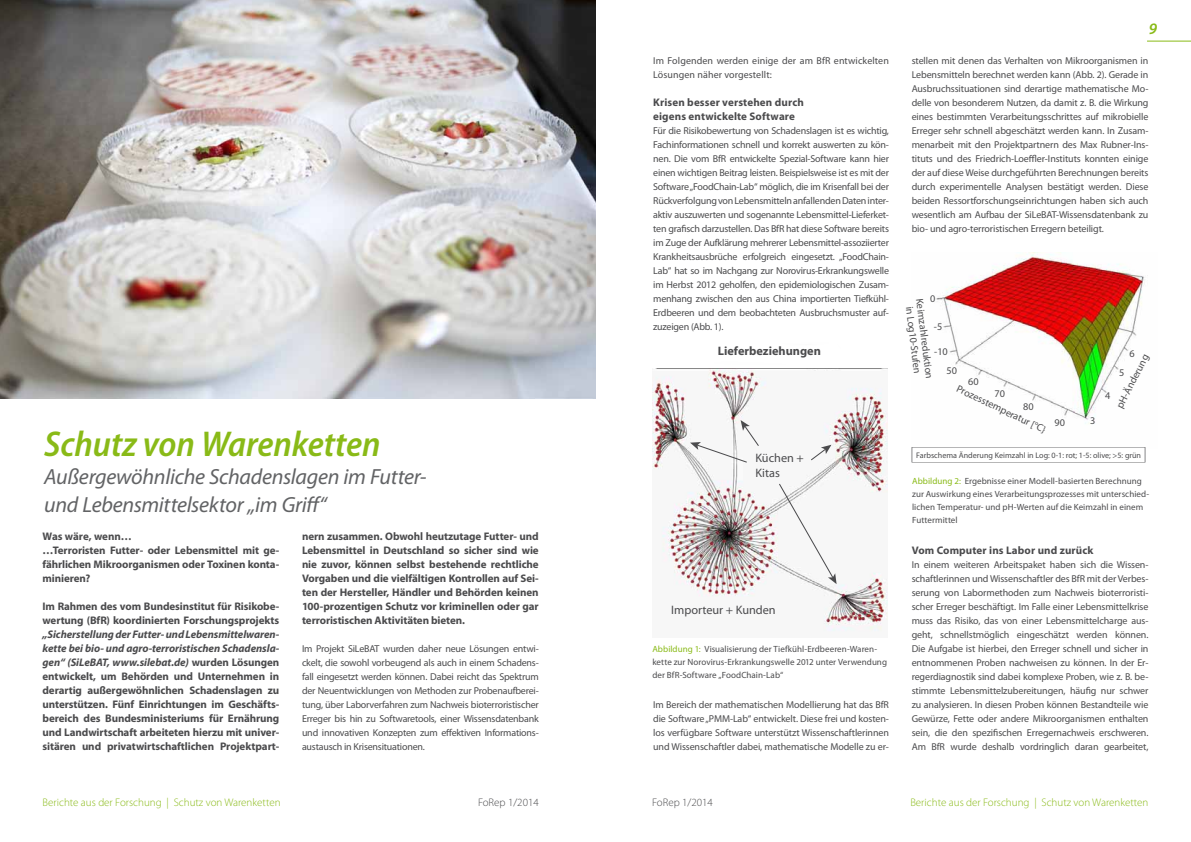
<style>
.page{position:relative;width:1191px;height:842px;background:#fff}
.page>*{position:absolute;margin:0;border:0;box-sizing:border-box;transform-origin:0 0}
.t1{font:italic 600 semi-condensed 36px "Myriad Pro";color:#89ba17}
.t2{font:italic 22px/28px "Myriad Pro";letter-spacing:-.015em;color:#626365}
.t3{font:italic 600 16px "Myriad Pro";color:#89ba17}
.t4{font:12.3px/14.7px "Myriad Pro";color:#4b4b4d}
.t5{font:700 12.3px "Myriad Pro";color:#4b4b4d}
.t6{font:700 11px/14px "Myriad Pro";letter-spacing:-.005em;color:#4b4b4d}
.t7{font:300 11px "Myriad Pro";color:#89ba17}
.t8{font:300 11px "Myriad Pro";color:#4b4b4d}
.t9{font:10.2px/11.1px "Myriad Pro";color:#4b4b4d;text-align:center}
.t10{font:10px/14px "Myriad Pro";letter-spacing:-.01em;color:#4b4b4d;text-align:justify}
.t11{font:10px/14px "Myriad Pro";letter-spacing:.01em;color:#4b4b4d}
.t12{font:9px/13px "Myriad Pro";letter-spacing:.005em;color:#4b4b4d}
.t13{font:8.1px "Myriad Pro";color:#4b4b4d}
.s1{font-style:italic}
.s2{color:#89ba17}
</style>
<div class="page">
<hr style="left:1147px;top:41px;width:44px;height:1px;background:#89ba17">
<img style="left:936px;top:252px;width:210px;height:197px">
<svg style="left:911px;top:447px;width:234px;height:15px"></svg>
<img style="left:0;top:0;width:595px;height:398px">
<img style="left:652px;top:368px;width:235px;height:263px">
<svg style="left:809px;top:445px;width:22px;height:16px"></svg>
<svg style="left:690px;top:420px;width:70px;height:43px"></svg>
<svg style="left:778px;top:483px;width:58px;height:101px"></svg>
<h1 class="t1" style="left:44px;top:421px;width:338px">Schutz von Warenketten</h1>
<h2 class="t2" style="left:44px;top:462px;width:384px">Außergewöhnliche Schadenslagen im Futter&shy;und Lebensmittelsektor „im Griff“</h2>
<p class="t6" style="left:302px;top:529px;width:238px;text-align:justify">nern zusammen. Obwohl heutzutage Futter- und Lebensmittel in Deutschland so sicher sind wie nie zuvor, können selbst bestehende rechtliche Vorgaben und die vielfältigen Kontrollen auf Sei&shy;ten der Hersteller, Händler und Behörden keinen 100-prozentigen Schutz vor kriminellen oder gar terroristischen Aktivitäten bieten.</p>
<p class="t10" style="left:302px;top:641px;width:238px">Im Projekt SiLeBAT wurden daher neue Lösungen entwi&shy;ckelt, die sowohl vorbeugend als auch in einem Schadens&shy;fall eingesetzt werden können. Dabei reicht das Spektrum der Neuentwicklungen von Methoden zur Probenaufberei&shy;tung, über Laborverfahren zum Nachweis bioterroristischer Erreger bis hin zu Softwaretools, einer Wissensdatenbank und innovativen Konzepten zum effektiven Informations&shy;austausch in Krisensituationen.</p>
<p class="t6" style="left:43px;top:529px;width:238px">Was wäre, wenn…<br>…Terroristen Futter- oder Lebensmittel mit ge&shy;fährlichen Mikroorganismen oder Toxinen konta&shy;minieren?</p>
<p class="t6" style="left:43px;top:599px;width:238px">Im Rahmen des vom Bundesinstitut für Risikobe&shy;wertung (BfR) koordinierten Forschungsprojekts</p>
<p class="t6" style="left:43px;top:627px;width:238px;text-align:justify"><span class="s1">„Sicherstellung der Futter- und Lebensmittelwaren&shy;kette bei bio- und agro-terroristischen Schadensla&shy;gen“ (SiLeBAT, www.silebat.de)</span> wurden Lösungen entwickelt, um Behörden und Unternehmen in derartig außergewöhnlichen Schadenslagen zu unterstützen. Fünf Einrichtungen im Geschäfts&shy;bereich des Bundesministeriums für Ernährung und Landwirtschaft arbeiteten hierzu mit univer&shy;sitären und privatwirtschaftlichen Projektpart-</p>
<p class="t11" style="left:653px;top:53px;width:237px">Im Folgenden werden einige der am BfR entwickelten<br>Lösungen näher vorgestellt:</p>
<p class="t6" style="left:653px;top:95px;width:152px">Krisen besser verstehen durch eigens entwickelte Software</p>
<p class="t10" style="left:653px;top:123px;width:237px">Für die Risikobewertung von Schadenslagen ist es wichtig, Fachinformationen schnell und korrekt auswerten zu kön&shy;nen. Die vom BfR entwickelte Spezial-Software kann hier einen wichtigen Beitrag leisten. Beispielsweise ist es mit der Software „FoodChain-Lab“ möglich, die im Krisenfall bei der Rückverfolgung von Lebensmitteln anfallenden Daten inter&shy;aktiv auszuwerten und sogenannte Lebensmittel-Lieferket&shy;ten grafisch darzustellen. Das BfR hat diese Software bereits im Zuge der Aufklärung mehrerer Lebensmittel-assoziierter Krankheitsausbrüche erfolgreich eingesetzt. „FoodChain-Lab“ hat so im Nachgang zur Norovirus-Erkrankungswelle im Herbst 2012 geholfen, den epidemiologischen Zusam&shy;menhang zwischen den aus China importierten Tiefkühl-Erdbeeren und dem beobachteten Ausbruchsmuster auf&shy;zuzeigen (Abb. 1).</p>
<p class="t5" style="left:718px;top:343px;width:104px">Lieferbeziehungen</p>
<p class="t4" style="left:755px;top:451px;width:50px">Küchen +<br>Kitas</p>
<p class="t4" style="left:671px;top:602px;width:106px">Importeur + Kunden</p>
<p class="t12" style="left:652px;top:642px;width:236px"><span class="s2">Abbildung 1:</span> Visualisierung der Tiefkühl-Erdbeeren-Waren&shy;kette zur Norovirus-Erkrankungswelle 2012 unter Verwendung der BfR-Software „FoodChain-Lab“</p>
<p class="t10" style="left:653px;top:697px;width:237px">Im Bereich der mathematischen Modellierung hat das BfR die Software „PMM-Lab“ entwickelt. Diese frei und kosten&shy;los verfügbare Software unterstützt Wissenschaftlerinnen und Wissenschaftler dabei, mathematische Modelle zu er-</p>
<h3 class="t3" style="left:1149px;top:18px;width:10px">9</h3>
<p class="t10" style="left:911px;top:53px;width:238px">stellen mit denen das Verhalten von Mikroorganismen in Lebensmitteln berechnet werden kann (Abb. 2). Gerade in Ausbruchssituationen sind derartige mathematische Mo&shy;delle von besonderem Nutzen, da damit z. B. die Wirkung eines bestimmten Verarbeitungsschrittes auf mikrobielle Erreger sehr schnell abgeschätzt werden kann. In Zusam&shy;menarbeit mit den Projektpartnern des Max Rubner-Ins&shy;tituts und des Friedrich-Loeffler-Instituts konnten einige der auf diese Weise durchgeführten Berechnungen bereits durch experimentelle Analysen bestätigt werden. Diese beiden Ressortforschungseinrichtungen haben sich auch wesentlich am Aufbau der SiLeBAT-Wissensdatenbank zu bio- und agro-terroristischen Erregern beteiligt.</p>
<p class="t9" style="left:930px;top:293px;width:7px">0</p>
<p class="t9" style="left:934px;top:321px;width:10px">-5</p>
<p class="t9" style="left:925px;top:298px;width:82px;rotate:83deg">Keimzahlreduktion in Log10-Stufen</p>
<p class="t9" style="left:934px;top:346px;width:15px">-10</p>
<p class="t9" style="left:946px;top:364px;width:12px">50</p>
<p class="t9" style="left:968px;top:376px;width:12px">60</p>
<p class="t9" style="left:959px;top:383px;width:99px;rotate:25deg">Prozesstemperatur [°C}</p>
<p class="t9" style="left:994px;top:387px;width:12px">70</p>
<p class="t9" style="left:1023px;top:401px;width:12px">80</p>
<p class="t9" style="left:1054px;top:417px;width:12px">90</p>
<p class="t9" style="left:1090px;top:415px;width:7px">3</p>
<p class="t9" style="left:1129px;top:348px;width:7px">6</p>
<p class="t9" style="left:1114px;top:405px;width:60px;rotate:-63deg">pH-Änderung</p>
<p class="t9" style="left:1119px;top:367px;width:7px">5</p>
<p class="t9" style="left:1105px;top:390px;width:7px">4</p>
<p class="t13" style="left:916px;top:450px;width:226px">Farbschema Änderung Keimzahl in Log: 0-1: rot; 1-5: olive; &gt;5: grün</p>
<p class="t12" style="left:912px;top:474px;width:238px"><span class="s2">Abbildung 2:</span> Ergebnisse einer Modell-basierten Berechnung zur Auswirkung eines Verarbeitungsprozesses mit unterschied&shy;lichen Temperatur- und pH-Werten auf die Keimzahl in einem Futtermittel</p>
<p class="t6" style="left:911px;top:543px;width:183px">Vom Computer ins Labor und zurück</p>
<p class="t10" style="left:911px;top:557px;width:238px">In einem weiteren Arbeitspaket haben sich die Wissen&shy;schaftlerinnen und Wissenschaftler des BfR mit der Verbes&shy;serung von Labormethoden zum Nachweis bioterroristi&shy;scher Erreger beschäftigt. Im Falle einer Lebensmittelkrise muss das Risiko, das von einer Lebensmittelcharge aus&shy;geht, schnellstmöglich eingeschätzt werden können.<br>Die Aufgabe ist hierbei, den Erreger schnell und sicher in entnommenen Proben nachweisen zu können. In der Er&shy;regerdiagnostik sind dabei komplexe Proben, wie z. B. be&shy;stimmte Lebensmittelzubereitungen, häufig nur schwer zu analysieren. In diesen Proben können Bestandteile wie Gewürze, Fette oder andere Mikroorganismen enthalten sein, die den spezifischen Erregernachweis erschweren.<br>Am BfR wurde deshalb vordringlich daran gearbeitet,</p>
<p class="t7" style="left:43px;top:796px;width:239px">Berichte aus der Forschung | Schutz von Warenketten</p>
<p class="t8" style="left:478px;top:796px;width:62px">FoRep 1/2014</p>
<p class="t8" style="left:652px;top:796px;width:62px">FoRep 1/2014</p>
<p class="t7" style="left:910px;top:796px;width:239px">Berichte aus der Forschung | Schutz von Warenketten</p>
</div>
